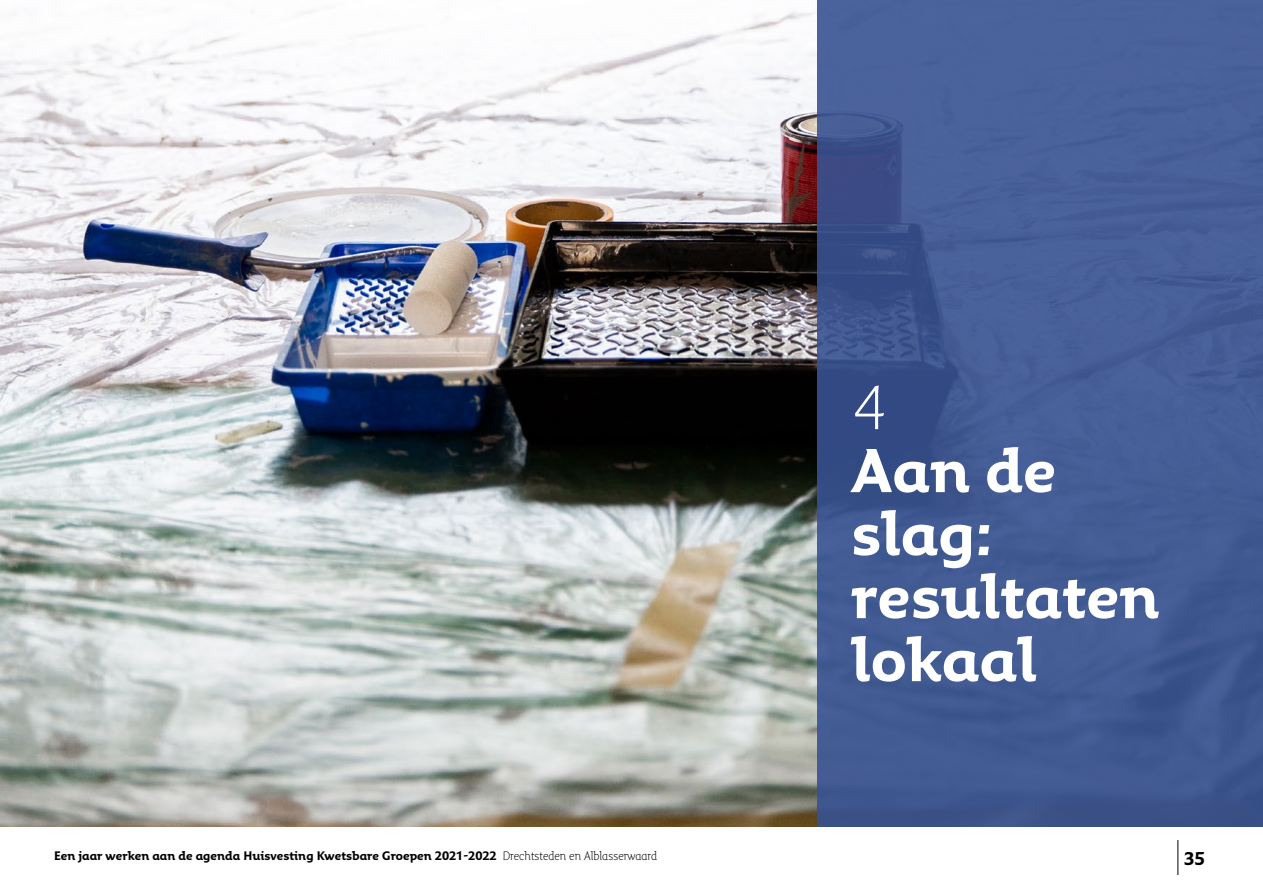
<style>
.page{position:relative;width:1263px;height:893px;background:#fff}
.page>*{position:absolute;margin:0;border:0;box-sizing:border-box;transform-origin:0 0}
.t1{font:700 60px/63px "Fresco Inf Sans";color:#fff}
.t2{font:300 60px "Fresco Inf Sans";color:#fff}
.t3{font:700 18px "Fresco Inf Sans";color:#000}
.t4{font:700 12px "Fresco Inf Sans";color:#000}
.s1{font-weight:300}
</style>
<div class="page">
<hr style="left:1177px;top:840px;width:1px;height:35px;background:#000">
<img style="left:0;top:11px;width:817px;height:815px">
<svg style="left:817px;top:0;width:446px;height:826px;fill:#455d96"></svg>
<p class="t4" style="left:54px;top:848px;width:605px">Een jaar werken aan de agenda Huisvesting Kwetsbare Groepen 2021-2022 <span class="s1">Drechtsteden en Alblasserwaard</span></p>
<p class="t2" style="left:851px;top:371px;width:37px">4</p>
<p class="t1" style="left:851px;top:437px;width:310px">Aan de slag: resultaten lokaal</p>
<h2 class="t3" style="left:1184px;top:847px;width:23px">35</h2>
</div>
